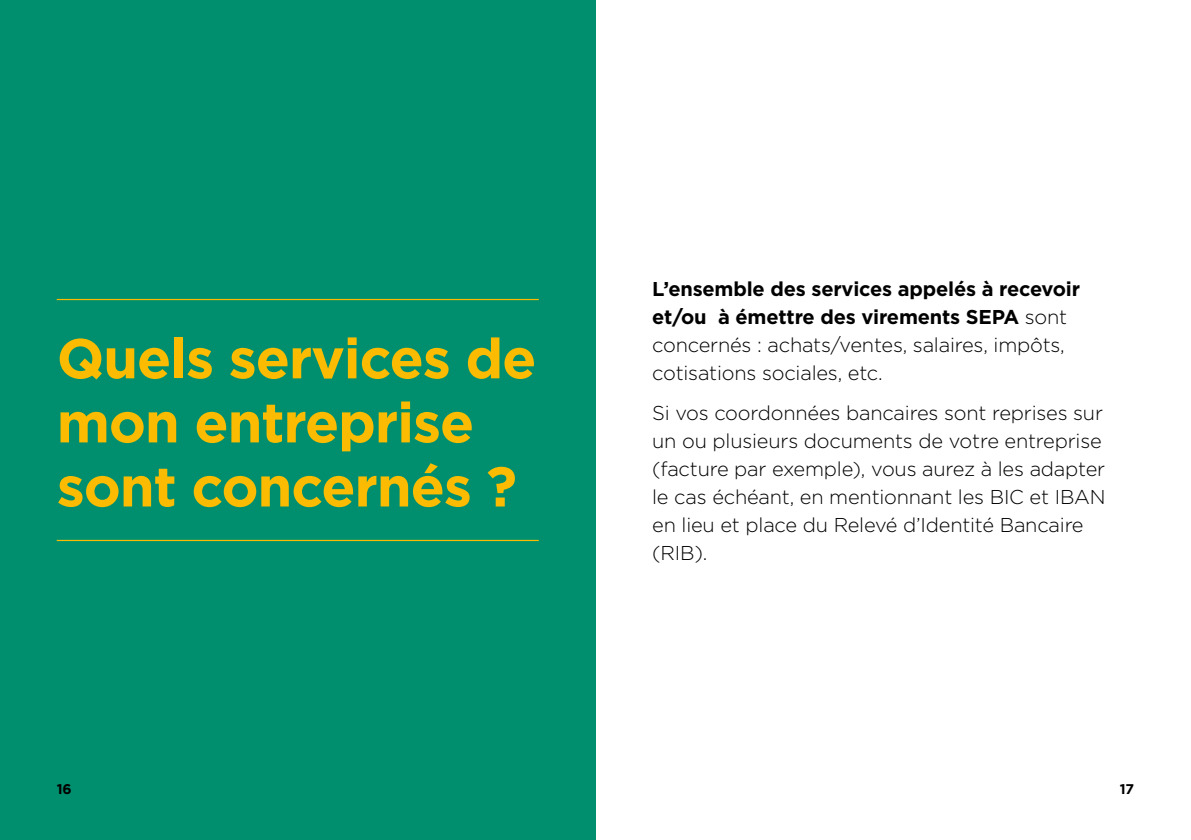
<style>
.page{position:relative;width:1191px;height:840px;background:#fff}
.page>*{position:absolute;margin:0;border:0;box-sizing:border-box;transform-origin:0 0}
.H1_-_chapitres{font:700 56px/64px "Gotham";letter-spacing:-.02em;color:#fabb00}
.Texte{font:300 20px/28px "Gotham";letter-spacing:-.01em;color:#000}
.t1{font:700 14px "Gotham";color:#000}
.s1{font-weight:700}
</style>
<div class="page">
<div style="left:0;top:0;width:595px;height:839px;background:#008f6e"></div>
<hr style="left:57px;top:539px;width:482px;height:1px;background:#fabb00">
<hr style="left:57px;top:299px;width:482px;height:1px;background:#fabb00">
<h1 class="H1_-_chapitres" style="left:57px;top:326px;width:481px">Quels services de mon entreprise</h1>
<h1 class="H1_-_chapitres" style="left:57px;top:454px;width:462px">sont concernés ?</h1>
<p class="t1" style="left:57px;top:779px;width:17px">16</p>
<p class="Texte" style="left:652px;top:274px;width:429px"><span class="s1">L’ensemble des services appelés à recevoir et/ou à émettre des virements SEPA</span> sont concernés : achats/ventes, salaires, impôts, cotisations sociales, etc.</p>
<p class="Texte" style="left:652px;top:398px;width:455px">Si vos coordonnées bancaires sont reprises sur un ou plusieurs documents de votre entreprise (facture par exemple), vous aurez à les adapter le cas échéant, en mentionnant les BIC et IBAN en lieu et place du Relevé d’Identité Bancaire (RIB).</p>
<p class="t1" style="left:1119px;top:779px;width:16px">17</p>
</div>
